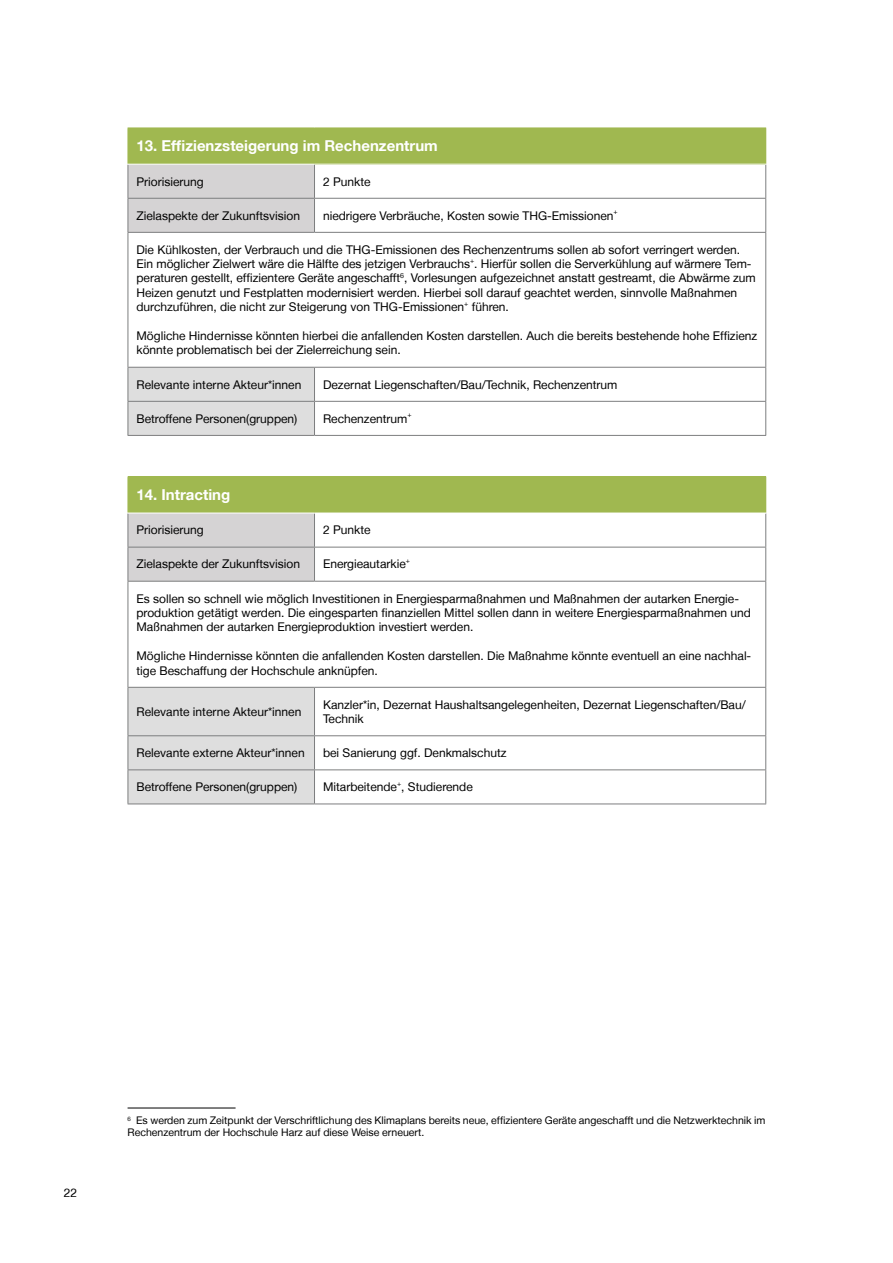
<style>
.page{position:relative;width:893px;height:1263px;background:#fff}
.page>*{position:absolute;margin:0;border:0;box-sizing:border-box;transform-origin:0 0}
.Tabelle_Inhalte{font:700 15px "Helvetica Neue LT";color:#fff}
.Tabelle_Inhalte-2{font:12px/14.4px "Helvetica Neue LT";color:#000}
.Fußnote{font:10.5px/12px "Helvetica Neue LT";color:#000}
.Tabelle_Inhalte-3{font:7.05px "Helvetica Neue LT";color:#000}
</style>
<div class="page">
<div style="left:128px;top:128px;width:638px;height:36px;background:#a0b850"></div>
<div style="left:129px;top:165px;width:185px;height:67px;background:#d5d3d4"></div>
<div style="left:129px;top:368px;width:185px;height:67px;background:#dedede"></div>
<hr style="left:128px;top:165px;width:1px;height:33px;background:#7d7e7f">
<hr style="left:314px;top:165px;width:1px;height:33px;background:#7d7e7f">
<hr style="left:765px;top:165px;width:1px;height:33px;background:#7d7e7f">
<hr style="left:128px;top:198px;width:186px;height:1px;background:#7d7e7f">
<hr style="left:128px;top:199px;width:1px;height:33px;background:#7d7e7f">
<hr style="left:314px;top:198px;width:452px;height:1px;background:#7d7e7f">
<hr style="left:314px;top:199px;width:1px;height:33px;background:#7d7e7f">
<hr style="left:765px;top:199px;width:1px;height:33px;background:#7d7e7f">
<hr style="left:128px;top:232px;width:186px;height:1px;background:#7d7e7f">
<hr style="left:128px;top:233px;width:1px;height:134px;background:#7d7e7f">
<hr style="left:314px;top:232px;width:452px;height:1px;background:#7d7e7f">
<hr style="left:765px;top:233px;width:1px;height:134px;background:#7d7e7f">
<hr style="left:128px;top:367px;width:186px;height:1px;background:#7d7e7f">
<hr style="left:128px;top:368px;width:1px;height:33px;background:#7d7e7f">
<hr style="left:314px;top:367px;width:452px;height:1px;background:#7d7e7f">
<hr style="left:314px;top:368px;width:1px;height:33px;background:#7d7e7f">
<hr style="left:765px;top:368px;width:1px;height:33px;background:#7d7e7f">
<hr style="left:128px;top:401px;width:186px;height:1px;background:#7d7e7f">
<hr style="left:128px;top:402px;width:1px;height:33px;background:#7d7e7f">
<hr style="left:314px;top:401px;width:452px;height:1px;background:#7d7e7f">
<hr style="left:314px;top:402px;width:1px;height:33px;background:#7d7e7f">
<hr style="left:765px;top:402px;width:1px;height:33px;background:#7d7e7f">
<hr style="left:128px;top:435px;width:186px;height:1px;background:#7d7e7f">
<hr style="left:314px;top:435px;width:452px;height:1px;background:#7d7e7f">
<div style="left:128px;top:477px;width:638px;height:36px;background:#a0b850"></div>
<div style="left:129px;top:514px;width:185px;height:67px;background:#d5d3d4"></div>
<div style="left:129px;top:688px;width:185px;height:115px;background:#dedede"></div>
<hr style="left:128px;top:513px;width:1px;height:34px;background:#7d7e7f">
<hr style="left:314px;top:513px;width:1px;height:34px;background:#7d7e7f">
<hr style="left:765px;top:513px;width:1px;height:34px;background:#7d7e7f">
<hr style="left:128px;top:547px;width:186px;height:1px;background:#7d7e7f">
<hr style="left:128px;top:547px;width:1px;height:34px;background:#7d7e7f">
<hr style="left:314px;top:547px;width:452px;height:1px;background:#7d7e7f">
<hr style="left:314px;top:547px;width:1px;height:34px;background:#7d7e7f">
<hr style="left:765px;top:547px;width:1px;height:34px;background:#7d7e7f">
<hr style="left:128px;top:581px;width:186px;height:1px;background:#7d7e7f">
<hr style="left:128px;top:582px;width:1px;height:105px;background:#7d7e7f">
<hr style="left:314px;top:581px;width:452px;height:1px;background:#7d7e7f">
<hr style="left:765px;top:582px;width:1px;height:105px;background:#7d7e7f">
<hr style="left:128px;top:687px;width:186px;height:1px;background:#7d7e7f">
<hr style="left:128px;top:688px;width:1px;height:47px;background:#7d7e7f">
<hr style="left:314px;top:687px;width:452px;height:1px;background:#7d7e7f">
<hr style="left:314px;top:688px;width:1px;height:47px;background:#7d7e7f">
<hr style="left:765px;top:688px;width:1px;height:47px;background:#7d7e7f">
<hr style="left:128px;top:735px;width:186px;height:1px;background:#7d7e7f">
<hr style="left:128px;top:736px;width:1px;height:33px;background:#7d7e7f">
<hr style="left:314px;top:735px;width:452px;height:1px;background:#7d7e7f">
<hr style="left:314px;top:736px;width:1px;height:33px;background:#7d7e7f">
<hr style="left:765px;top:736px;width:1px;height:33px;background:#7d7e7f">
<hr style="left:128px;top:769px;width:186px;height:1px;background:#7d7e7f">
<hr style="left:128px;top:770px;width:1px;height:33px;background:#7d7e7f">
<hr style="left:314px;top:769px;width:452px;height:1px;background:#7d7e7f">
<hr style="left:314px;top:770px;width:1px;height:33px;background:#7d7e7f">
<hr style="left:765px;top:770px;width:1px;height:33px;background:#7d7e7f">
<hr style="left:128px;top:803px;width:186px;height:1px;background:#7d7e7f">
<hr style="left:314px;top:803px;width:452px;height:1px;background:#7d7e7f">
<hr style="left:128px;top:476px;width:186px;height:1px;background:#a0b850">
<hr style="left:314px;top:476px;width:452px;height:1px;background:#a0b850">
<hr style="left:128px;top:513px;width:186px;height:1px;background:#fff">
<hr style="left:314px;top:513px;width:452px;height:1px;background:#fff">
<hr style="left:128px;top:1107px;width:108px;height:1px;background:#000">
<p class="Tabelle_Inhalte" style="left:136px;top:137px;width:303px">13. Effizienzsteigerung im Rechenzentrum</p>
<p class="Tabelle_Inhalte-2" style="left:136px;top:174px;width:69px">Priorisierung</p>
<p class="Tabelle_Inhalte-2" style="left:323px;top:174px;width:49px">2 Punkte</p>
<p class="Tabelle_Inhalte-2" style="left:136px;top:208px;width:165px">Zielaspekte der Zukunftsvision</p>
<p class="Tabelle_Inhalte-2" style="left:323px;top:208px;width:292px">niedrigere Verbräuche, Kosten sowie THG-Emissionen</p>
<p class="Tabelle_Inhalte-3" style="left:613px;top:207px;width:6px">+</p>
<p class="Tabelle_Inhalte-2" style="left:136px;top:242px;width:617px">Die Kühlkosten, der Verbrauch und die THG-Emissionen des Rechenzentrums sollen ab sofort verringert werden.<br>Ein möglicher Zielwert wäre die Hälfte des jetzigen Verbrauchs . Hierfür sollen die Serverkühlung auf wärmere Tem-</p>
<p class="Tabelle_Inhalte-3" style="left:470px;top:256px;width:6px">+</p>
<p class="Tabelle_Inhalte-2" style="left:136px;top:271px;width:621px">peraturen gestellt, effizientere Geräte angeschafft<sup>6</sup>, Vorlesungen aufgezeichnet anstatt gestreamt, die Abwärme zum<br>Heizen genutzt und Festplatten modernisiert werden. Hierbei soll darauf geachtet werden, sinnvolle Maßnahmen durchzuführen, die nicht zur Steigerung von THG-Emissionen</p>
<p class="Tabelle_Inhalte-3" style="left:464px;top:299px;width:6px">+</p>
<p class="Tabelle_Inhalte-2" style="left:472px;top:300px;width:39px">führen.</p>
<p class="Tabelle_Inhalte-2" style="left:136px;top:328px;width:622px">Mögliche Hindernisse könnten hierbei die anfallenden Kosten darstellen. Auch die bereits bestehende hohe Effizienz könnte problematisch bei der Zielerreichung sein.</p>
<p class="Tabelle_Inhalte-2" style="left:136px;top:377px;width:166px">Relevante interne Akteur*innen</p>
<p class="Tabelle_Inhalte-2" style="left:323px;top:377px;width:296px">Dezernat Liegenschaften/Bau/Technik, Rechenzentrum</p>
<p class="Tabelle_Inhalte-2" style="left:136px;top:411px;width:162px">Betroffene Personen(gruppen)</p>
<p class="Tabelle_Inhalte-2" style="left:323px;top:411px;width:86px">Rechenzentrum</p>
<p class="Tabelle_Inhalte-3" style="left:407px;top:410px;width:6px">+</p>
<p class="Tabelle_Inhalte" style="left:136px;top:486px;width:95px">14. Intracting</p>
<p class="Tabelle_Inhalte-2" style="left:136px;top:523px;width:69px">Priorisierung</p>
<p class="Tabelle_Inhalte-2" style="left:323px;top:523px;width:49px">2 Punkte</p>
<p class="Tabelle_Inhalte-2" style="left:136px;top:557px;width:165px">Zielaspekte der Zukunftsvision</p>
<p class="Tabelle_Inhalte-2" style="left:323px;top:557px;width:84px">Energieautarkie</p>
<p class="Tabelle_Inhalte-3" style="left:406px;top:556px;width:6px">+</p>
<p class="Tabelle_Inhalte-2" style="left:136px;top:591px;width:616px">Es sollen so schnell wie möglich Investitionen in Energiesparmaßnahmen und Maßnahmen der autarken Energie&shy;produktion getätigt werden. Die eingesparten finanziellen Mittel sollen dann in weitere Energiesparmaßnahmen und<br>Maßnahmen der autarken Energieproduktion investiert werden.</p>
<p class="Tabelle_Inhalte-2" style="left:136px;top:648px;width:616px">Mögliche Hindernisse könnten die anfallenden Kosten darstellen. Die Maßnahme könnte eventuell an eine nachhal&shy;tige Beschaffung der Hochschule anknüpfen.</p>
<p class="Tabelle_Inhalte-2" style="left:136px;top:704px;width:166px">Relevante interne Akteur*innen</p>
<p class="Tabelle_Inhalte-2" style="left:323px;top:697px;width:424px">Kanzler*in, Dezernat Haushaltsangelegenheiten, Dezernat Liegenschaften/Bau/<br>Technik</p>
<p class="Tabelle_Inhalte-2" style="left:136px;top:745px;width:170px">Relevante externe Akteur*innen</p>
<p class="Tabelle_Inhalte-2" style="left:323px;top:745px;width:185px">bei Sanierung ggf. Denkmalschutz</p>
<p class="Tabelle_Inhalte-2" style="left:136px;top:779px;width:162px">Betroffene Personen(gruppen)</p>
<p class="Tabelle_Inhalte-2" style="left:323px;top:779px;width:151px">Mitarbeitende , Studierende</p>
<p class="Tabelle_Inhalte-3" style="left:397px;top:779px;width:6px">+</p>
<p class="Tabelle_Inhalte-2" style="left:64px;top:1185px;width:15px">22</p>
<p class="Fußnote" style="left:128px;top:1114px;width:639px"><sup>6</sup> Es werden zum Zeitpunkt der Verschriftlichung des Klimaplans bereits neue, effizientere Geräte angeschafft und die Netzwerktechnik im<br>Rechenzentrum der Hochschule Harz auf diese Weise erneuert.</p>
</div>
